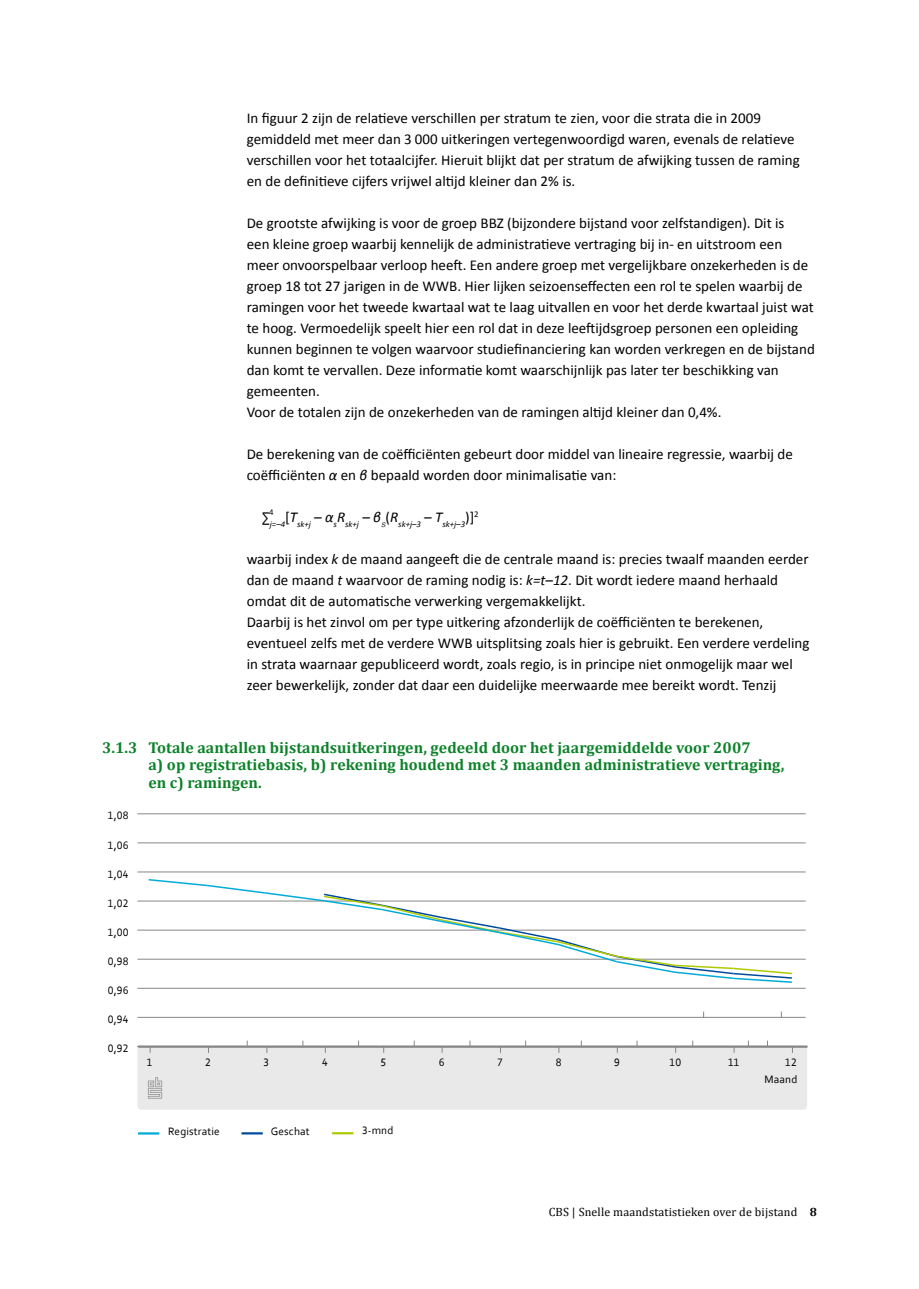
<style>
.page{position:relative;width:919px;height:1289px;background:#fff}
.page>*{position:absolute;margin:0;border:0;box-sizing:border-box;transform-origin:0 0}
.t1{font:700 15.75px/17.2px "Cambria";letter-spacing:.005em;color:#0d822a}
.t2{font:15px/21px "Calibri";color:#000}
.t3{font:12px "Cambria";letter-spacing:.01em;color:#000}
.t4{font:11.25px/16.6px "Corbel";letter-spacing:.01em;color:#000;text-align:right}
.t5{font:italic 8.7px/12px "Calibri";color:#000}
.s1{font-style:italic}
.s2{font-style:normal}
.s3{font-family:"Helvetica";font-weight:300}
.s4{color:#fff}
.s5{font-weight:700}
</style>
<div class="page">
<hr style="left:138px;top:1132px;width:21px;height:2px;background:#00abda">
<hr style="left:241px;top:1132px;width:22px;height:2px;background:#004b9c">
<hr style="left:332px;top:1132px;width:21px;height:2px;background:#afca05">
<hr style="left:137px;top:1017px;width:668px;height:1px;background:#878786">
<hr style="left:137px;top:988px;width:668px;height:1px;background:#878786">
<hr style="left:137px;top:958px;width:668px;height:1px;background:#878786">
<hr style="left:137px;top:929px;width:668px;height:1px;background:#878786">
<hr style="left:137px;top:900px;width:668px;height:1px;background:#878786">
<hr style="left:137px;top:871px;width:668px;height:1px;background:#878786">
<hr style="left:137px;top:842px;width:668px;height:1px;background:#878786">
<hr style="left:137px;top:813px;width:668px;height:1px;background:#878786">
<svg style="left:147px;top:879px;width:646px;height:104px"></svg>
<svg style="left:137px;top:1040px;width:670px;height:69px;background:#e8e8e8"></svg>
<hr style="left:138px;top:1045px;width:669px;height:2px;background:#878786">
<p class="t2" style="left:247px;top:108px;width:554px">In figuur 2 zijn de relatieve verschillen per stratum te zien, voor die strata die in 2009 gemiddeld met meer dan 3 000 uitkeringen vertegenwoordigd waren, evenals de relatieve verschillen voor het totaalcijfer. Hieruit blijkt dat per stratum de afwijking tussen de raming en de definitieve cijfers vrijwel altijd kleiner dan 2% is.</p>
<p class="t2" style="left:247px;top:213px;width:569px">De grootste afwijking is voor de groep BBZ (bijzondere bijstand voor zelfstandigen). Dit is<br>een kleine groep waarbij kennelijk de administratieve vertraging bij in- en uitstroom een meer onvoorspelbaar verloop heeft. Een andere groep met vergelijkbare onzekerheden is de groep 18 tot 27 jarigen in de WWB. Hier lijken seizoenseffecten een rol te spelen waarbij de ramingen voor het tweede kwartaal wat te laag uitvallen en voor het derde kwartaal juist wat te hoog. Vermoedelijk speelt hier een rol dat in deze leeftijdsgroep personen een opleiding kunnen beginnen te volgen waarvoor studiefinanciering kan worden verkregen en de bijstand dan komt te vervallen. Deze informatie komt waarschijnlijk pas later ter beschikking van gemeenten.<br>Voor de totalen zijn de onzekerheden van de ramingen altijd kleiner dan 0,4%.</p>
<p class="t2" style="left:247px;top:444px;width:547px">De berekening van de coëfficiënten gebeurt door middel van lineaire regressie, waarbij de coëfficiënten <span class="s1">α</span> en <span class="s1">β</span> bepaald worden door minimalisatie van:</p>
<p class="t2" style="left:262px;top:507px;width:10px">∑</p>
<p class="t5" style="left:269px;top:506px;width:211px"><span class="s2">4<br></span>j=–4<sup>[</sup><sup>T</sup>sk+j <sup>–</sup> <sup>α</sup>s<sup>R</sup>sk+j <sup>–</sup> <sup>β</sup><span class="s3">s</span><sup>(</sup><sup>R</sup>sk+j–3 <sup>–</sup> <sup>T</sup>sk+j–3<sup>)]</sup><sup>2</sup></p>
<p class="t2" style="left:247px;top:549px;width:564px">waarbij index <span class="s1">k</span> de maand aangeeft die de centrale maand is: precies twaalf maanden eerder dan de maand <span class="s1">t</span> waarvoor de raming nodig is: <span class="s1">k=t–12</span>. Dit wordt iedere maand herhaald omdat dit de automatische verwerking vergemakkelijkt.<br>Daarbij is het zinvol om per type uitkering afzonderlijk de coëfficiënten te berekenen, eventueel zelfs met de verdere WWB uitsplitsing zoals hier is gebruikt. Een verdere verdeling in strata waarnaar gepubliceerd wordt, zoals regio, is in principe niet onmogelijk maar wel zeer bewerkelijk, zonder dat daar een duidelijke meerwaarde mee bereikt wordt. Tenzij</p>
<p class="t1" style="left:102px;top:738px;width:683px">3.1.3 Totale aantallen bijstandsuitkeringen, gedeeld door het jaargemiddelde voor 2007<br><span class="s4">3.1.1</span> a) op registratiebasis, b) rekening houdend met 3 maanden administratieve vertraging,<br><span class="s4">3.1.1</span> en c) ramingen.</p>
<p class="t4" style="left:108px;top:807px;width:22px">1,08</p>
<p class="t4" style="left:108px;top:836px;width:22px">1,06</p>
<p class="t4" style="left:108px;top:865px;width:22px">1,04</p>
<p class="t4" style="left:108px;top:894px;width:22px">1,02</p>
<p class="t4" style="left:108px;top:923px;width:22px">1,00</p>
<p class="t4" style="left:108px;top:952px;width:22px">0,98</p>
<p class="t4" style="left:108px;top:981px;width:22px">0,96</p>
<p class="t4" style="left:108px;top:1010px;width:22px">0,94</p>
<p class="t4" style="left:108px;top:1039px;width:22px">0,92</p>
<p class="t4" style="left:147px;top:1054px;width:7px">1</p>
<p class="t4" style="left:205px;top:1054px;width:7px">2</p>
<p class="t4" style="left:263px;top:1054px;width:7px">3</p>
<p class="t4" style="left:322px;top:1054px;width:7px">4</p>
<p class="t4" style="left:380px;top:1054px;width:7px">5</p>
<p class="t4" style="left:439px;top:1054px;width:7px">6</p>
<p class="t4" style="left:497px;top:1054px;width:7px">7</p>
<p class="t4" style="left:555px;top:1054px;width:7px">8</p>
<p class="t4" style="left:614px;top:1054px;width:7px">9</p>
<p class="t4" style="left:669px;top:1054px;width:13px">10</p>
<p class="t4" style="left:728px;top:1054px;width:13px">11</p>
<p class="t4" style="left:764px;top:1054px;width:34px">12<br>Maand</p>
<p class="t4" style="left:168px;top:1122px;width:53px">Registratie</p>
<p class="t4" style="left:271px;top:1122px;width:40px">Geschat</p>
<p class="t4" style="left:362px;top:1121px;width:33px">3-mnd</p>
<p class="t3" style="left:548px;top:1204px;width:269px">CBS | Snelle maandstatistieken over de bijstand <span class="s5">8</span></p>
</div>
